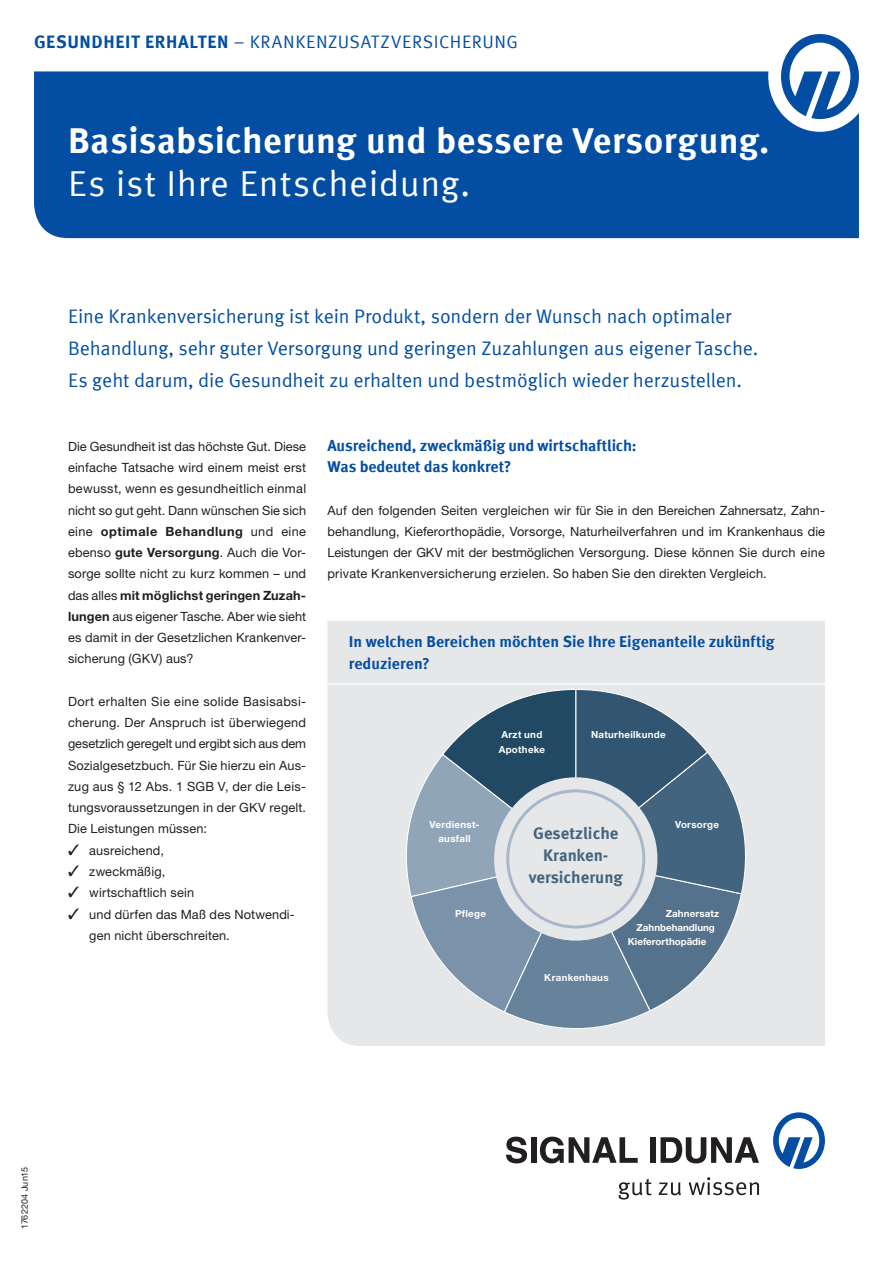
<style>
.page{position:relative;width:893px;height:1263px;background:#fff}
.page>*{position:absolute;margin:0;border:0;box-sizing:border-box;transform-origin:0 0}
.t1{font:700 36px "Meta Offc Pro";letter-spacing:.015em;color:#fff}
.t2{font:36px "Meta Offc Pro Norm";letter-spacing:.02em;color:#fff}
.t3{font:19.5px/32px "Meta Offc Pro Norm";letter-spacing:-.01em;color:#034ea2}
.t4{font:18px "Meta Offc Pro Norm";letter-spacing:.03em;color:#034ea2}
.t5{font:700 16.65px/21.6px "Meta Offc Pro";color:#43647e;text-align:center}
.t6{font:700 15.75px/21.3px "Meta Offc Pro";color:#034ea2}
.t7{font:12.75px/21.3px "Helvetica Neue LTW1 G";letter-spacing:.01em;color:#231f20;text-align:justify}
.t8{font:700 9.75px/14.1px "Helvetica Neue LTW1 G";letter-spacing:.03em;color:#fff}
.t9{font:700 9.75px "Helvetica Neue LTW1 G";color:#fff}
.t10{font:700 9.75px "Helvetica Neue LTW1 G";letter-spacing:.01em;color:#fff}
.t11{font:9px "Helvetica Neue LTW1 G";letter-spacing:.015em;color:#231f20}
.s1{font-family:"Meta Offc Pro";font-weight:700}
.s2{font-weight:700}
</style>
<div class="page">
<div style="left:34px;top:71px;width:825px;height:167px;background:#034ea2"></div>
<svg style="left:506px;top:1137px;width:21px;height:26px"></svg>
<div style="left:531px;top:1137px;width:5px;height:26px;background:#231f20"></div>
<svg style="left:540px;top:1137px;width:98px;height:26px"></svg>
<div style="left:650px;top:1137px;width:5px;height:26px;background:#231f20"></div>
<svg style="left:660px;top:1137px;width:99px;height:26px"></svg>
<svg style="left:619px;top:1179px;width:33px;height:20px"></svg>
<svg style="left:659px;top:1182px;width:22px;height:13px"></svg>
<svg style="left:689px;top:1177px;width:70px;height:18px"></svg>
<svg style="left:773px;top:1112px;width:52px;height:57px"></svg>
<div style="left:768px;top:21px;width:104px;height:111px;background:#fff;border-radius:50%"></div>
<svg style="left:781px;top:34px;width:78px;height:85px"></svg>
<div style="left:850px;top:0;width:43px;height:43px;background:#fff"></div>
<div style="left:327px;top:621px;width:498px;height:425px;background:#e6e7e8"></div>
<hr style="left:321px;top:683px;width:510px;height:2px;background:#fff">
<svg style="left:406px;top:689px;width:340px;height:340px;background:#91a3b2"></svg>
<h3 class="t4" style="left:34px;top:28px;width:485px"><span class="s1">Gesundheit erhalten</span> – Krankenzusatzversicherung</h3>
<h1 class="t1" style="left:68px;top:112px;width:703px">Basisabsicherung und bessere Versorgung.</h1>
<h1 class="t2" style="left:68px;top:156px;width:404px">Es ist Ihre Entscheidung.</h1>
<p class="t3" style="left:68px;top:299px;width:692px">Eine Krankenversicherung ist kein Produkt, sondern der Wunsch nach optimaler<br>Behandlung, sehr guter Versorgung und geringen Zuzahlungen aus eigener Tasche.<br>Es geht darum, die Gesundheit zu erhalten und bestmöglich wieder herzustellen.</p>
<p class="t7" style="left:68px;top:435px;width:240px">Die Gesundheit ist das höchste Gut. Diese einfache Tatsache wird einem meist erst bewusst, wenn es gesundheitlich einmal nicht so gut geht. Dann wünschen Sie sich eine <span class="s2">optimale Behandlung</span> und eine ebenso <span class="s2">gute Versorgung</span>. Auch die Vor&shy;sorge sollte nicht zu kurz kommen – und das alles <span class="s2">mit möglichst geringen Zuzah&shy;lungen</span> aus eigener Tasche. Aber wie sieht es damit in der Gesetzlichen Krankenver&shy;sicherung (GKV) aus?</p>
<p class="t7" style="left:68px;top:691px;width:240px">Dort erhalten Sie eine solide Basisabsi&shy;cherung. Der Anspruch ist überwiegend gesetzlich geregelt und ergibt sich aus dem Sozialgesetzbuch. Für Sie hierzu ein Aus&shy;zug aus § 12 Abs. 1 SGB V, der die Leis&shy;tungsvoraussetzungen in der GKV regelt.<br>Die Leistungen müssen:</p>
<p class="t7" style="left:68px;top:839px;width:98px">✓ ausreichend,</p>
<p class="t7" style="left:68px;top:861px;width:99px">✓ zweckmäßig,</p>
<p class="t7" style="left:68px;top:882px;width:128px">✓ wirtschaftlich sein</p>
<p class="t7" style="left:89px;top:903px;width:207px;text-indent:-21px">✓ und dürfen das Maß des Notwendi&shy;gen nicht überschreiten.</p>
<p class="t6" style="left:327px;top:434px;width:311px">Ausreichend, zweckmäßig und wirtschaftlich:<br>Was bedeutet das konkret?</p>
<p class="t7" style="left:327px;top:499px;width:499px">Auf den folgenden Seiten vergleichen wir für Sie in den Bereichen Zahnersatz, Zahn&shy;behandlung, Kieferorthopädie, Vorsorge, Naturheilverfahren und im Krankenhaus die Leistungen der GKV mit der bestmöglichen Versorgung. Diese können Sie durch eine private Krankenversicherung erzielen. So haben Sie den direkten Vergleich.</p>
<p class="t6" style="left:349px;top:630px;width:428px">In welchen Bereichen möchten Sie Ihre Eigenanteile zukünftig reduzieren?</p>
<p class="t8" style="left:499px;top:728px;width:48px">Arzt und<br>Apotheke</p>
<p class="t8" style="left:591px;top:728px;width:76px">Naturheilkunde</p>
<p class="t8" style="left:429px;top:817px;width:52px;text-align:center">Verdienst&shy;ausfall</p>
<h3 class="t5" style="left:529px;top:822px;width:96px">Gesetzliche<br>Kranken&shy;versicherung</h3>
<p class="t8" style="left:675px;top:817px;width:46px">Vorsorge</p>
<p class="t8" style="left:455px;top:906px;width:32px">Pflege</p>
<p class="t10" style="left:666px;top:907px;width:55px">Zahnersatz</p>
<p class="t9" style="left:637px;top:922px;width:80px">Zahnbehandlung</p>
<p class="t9" style="left:628px;top:936px;width:80px">Kieferorthopädie</p>
<p class="t8" style="left:544px;top:970px;width:66px">Krankenhaus</p>
<p class="t11" style="left:19px;top:1229px;width:64px;rotate:-90deg">1762204 Jun15</p>
</div>
